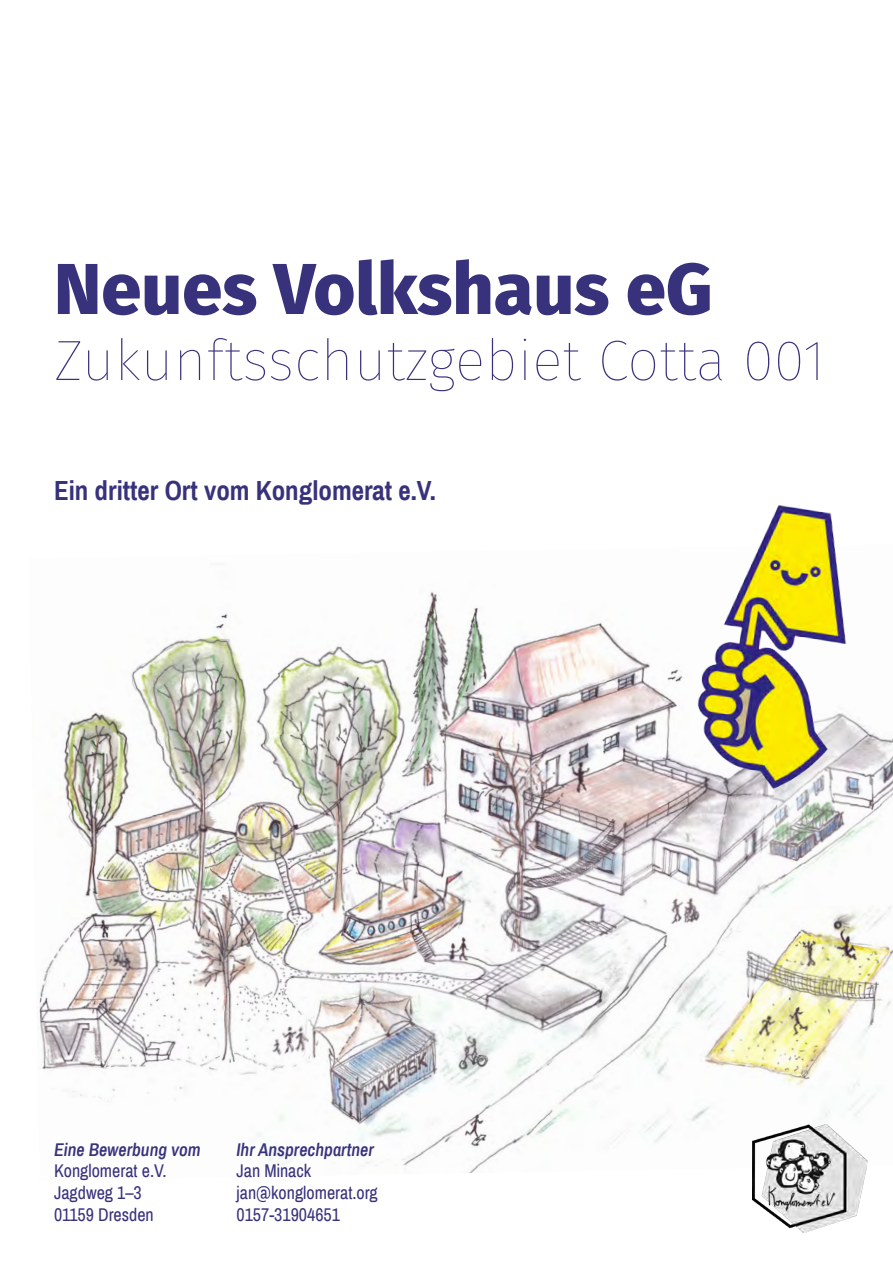
<style>
.page{position:relative;width:893px;height:1263px;background:#fff}
.page>*{position:absolute;margin:0;border:0;box-sizing:border-box;transform-origin:0 0}
.t1{font:800 72px "Fira Sans";color:#38327c}
.t2{font:100 57px "Fira Sans";color:#38327c}
.t3{font:700 27px "Archivo Narrow";color:#38327c}
.t4{font:18px "Archivo Narrow";color:#38327c}
.t5{font:italic 600 18px "Archivo Narrow";color:#38327c}
</style>
<div class="page">
<img style="left:39px;top:591px;width:854px;height:589px">
<img style="left:753px;top:1125px;width:114px;height:108px">
<img style="left:594px;top:505px;width:299px;height:320px">
<h1 class="t1" style="left:54px;top:226px;width:660px">Neues Volkshaus eG</h1>
<h2 class="t2" style="left:54px;top:320px;width:773px">Zukunftsschutzgebiet Cotta 001</h2>
<h3 class="t3" style="left:54px;top:474px;width:383px">Ein dritter Ort vom Konglomerat e.V.</h3>
<p class="t5" style="left:54px;top:1138px;width:148px">Eine Bewerbung vom</p>
<p class="t5" style="left:237px;top:1138px;width:139px">Ihr Ansprechpartner</p>
<p class="t4" style="left:54px;top:1160px;width:114px">Konglomerat e.V.</p>
<p class="t4" style="left:237px;top:1160px;width:76px">Jan Minack</p>
<p class="t4" style="left:54px;top:1182px;width:89px">Jagdweg 1–3</p>
<p class="t4" style="left:237px;top:1182px;width:143px">jan@konglomerat.org</p>
<p class="t4" style="left:54px;top:1203px;width:101px">01159 Dresden</p>
<p class="t4" style="left:237px;top:1203px;width:105px">0157-31904651</p>
</div>
